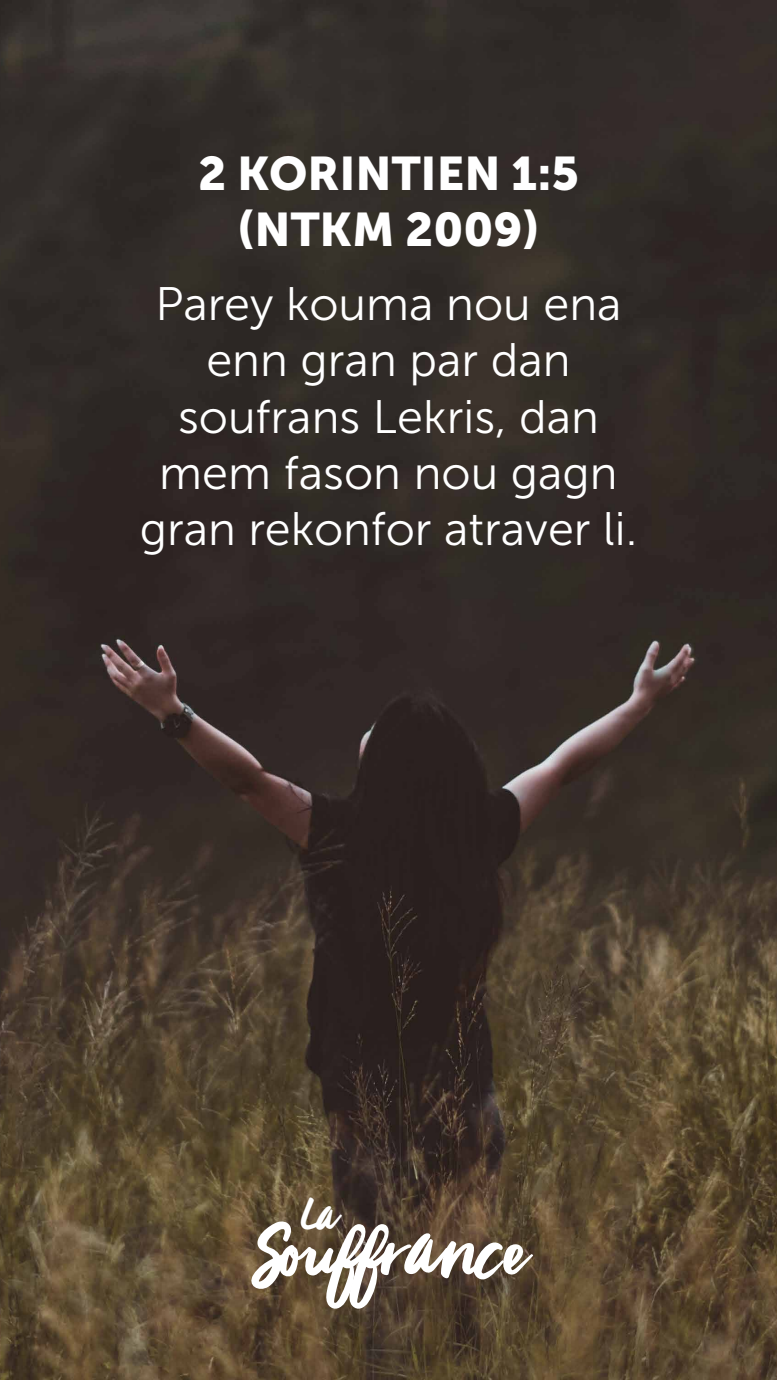
<style>
.page{position:relative;width:777px;height:1380px;background:#fff}
.page>*{position:absolute;margin:0;border:0;box-sizing:border-box;transform-origin:0 0}
.t1{font:78.75px "Artelis";letter-spacing:.01em;color:#fff}
.t2{font:46.88px/56.2px "Museo Sans 300";color:#fff;text-align:center}
.t3{font:46.88px/56.2px "Museo Sans 900";color:#fff;text-align:center}
.t4{font:45.88px "Artelis";color:#fff}
</style>
<div class="page">
<img style="left:0;top:0;width:776px;height:1380px">
<p class="t3" style="left:198px;top:146px;width:382px">2 KORINTIEN 1:5 (NTKM 2009)</p>
<p class="t2" style="left:140px;top:276px;width:499px">Parey kouma nou ena enn gran par dan soufrans Lekris, dan mem fason nou gagn gran rekonfor atraver li.</p>
<p class="t4" style="left:301px;top:1185px;width:39px">La</p>
<h1 class="t1" style="left:258px;top:1198px;width:272px">Souffrance</h1>
</div>
